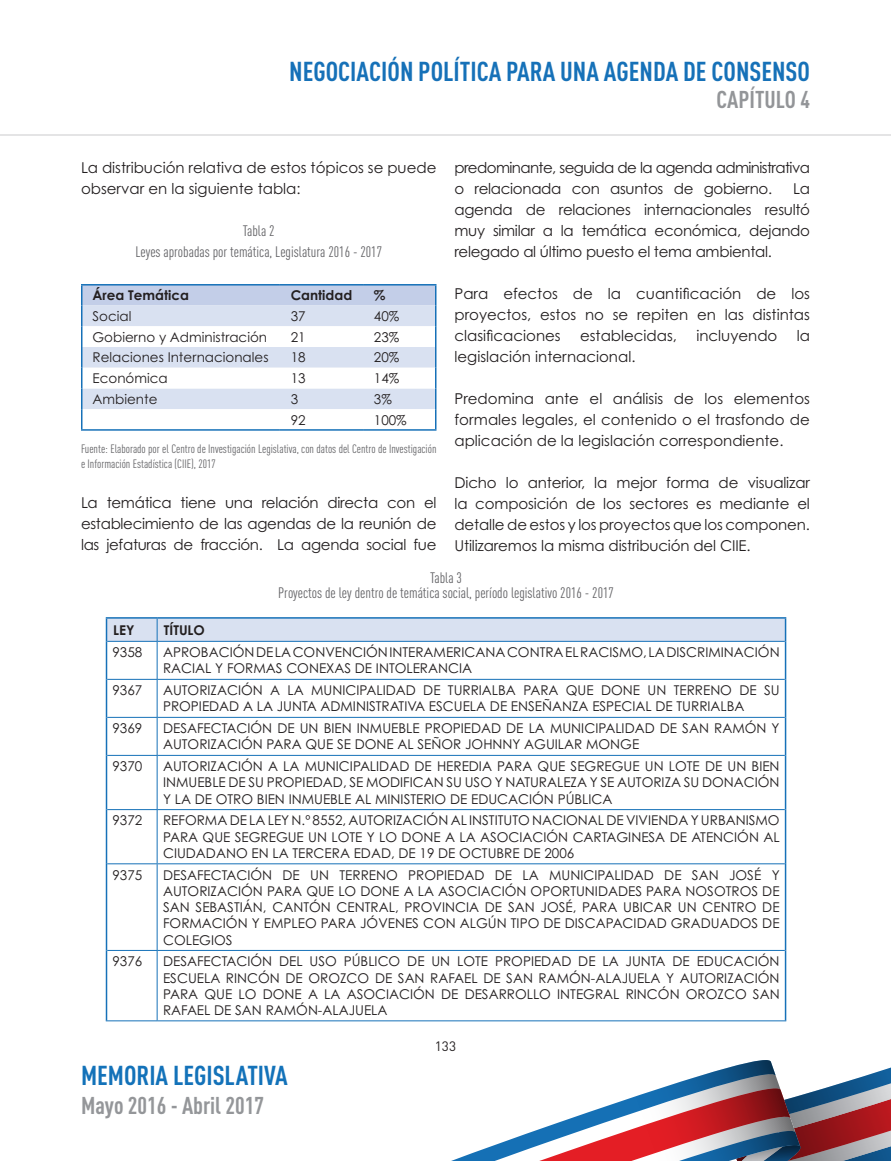
<style>
.page{position:relative;width:891px;height:1161px;background:#fff}
.page>*{position:absolute;margin:0;border:0;box-sizing:border-box;transform-origin:0 0}
.t1{font:700 27px "FFDIN Pro Cond";color:#1671b8}
.t2{font:700 27px "FFDIN Pro Cond";color:#1372b9}
.t3{font:700 24px "FFDIN Pro Cond";color:#949699}
.t4{font:700 24px "FFDIN Pro Cond";color:#939598}
.t5{font:15px/21px "Century Gothic Std";letter-spacing:-.01em;color:#231f20;text-align:justify}
.t6{font:15px/21px "FFDIN Pro Cond";color:#636366;text-align:center}
.t7{font:15px/21px "Century Gothic Std";letter-spacing:-.04em;color:#231f20}
.t8{font:13.5px/16.2px "Century Gothic Std";color:#231f20;text-align:justify}
.t9{font:700 13.5px "Century Gothic Std";color:#231f20}
.t10{font:13.5px "DIN Pro";color:#231f20}
.t11{font:12px/14.4px "FFDIN Pro Cond";color:#636366}
</style>
<div class="page">
<svg style="left:451px;top:1060px;width:440px;height:101px"></svg>
<hr style="left:0;top:135px;width:891px;height:1px;background:#939598">
<hr style="left:81px;top:284px;width:199px;height:2px;background:#1671b8">
<hr style="left:280px;top:284px;width:83px;height:2px;background:#1671b8">
<hr style="left:363px;top:284px;width:73px;height:2px;background:#1671b8">
<svg style="left:81px;top:285px;width:355px;height:144px"></svg>
<hr style="left:81px;top:429px;width:199px;height:2px;background:#1671b8">
<hr style="left:280px;top:429px;width:83px;height:2px;background:#1671b8">
<hr style="left:363px;top:429px;width:73px;height:2px;background:#1671b8">
<hr style="left:106px;top:617px;width:51px;height:2px;background:#1671b8">
<hr style="left:157px;top:617px;width:629px;height:2px;background:#1671b8">
<hr style="left:106px;top:641px;width:1px;height:38px;background:#1671b8">
<hr style="left:785px;top:641px;width:1px;height:38px;background:#1671b8">
<hr style="left:106px;top:679px;width:1px;height:38px;background:#1671b8">
<hr style="left:785px;top:679px;width:1px;height:38px;background:#1671b8">
<hr style="left:106px;top:717px;width:1px;height:38px;background:#1671b8">
<hr style="left:785px;top:717px;width:1px;height:38px;background:#1671b8">
<hr style="left:106px;top:755px;width:1px;height:55px;background:#1671b8">
<hr style="left:785px;top:755px;width:1px;height:55px;background:#1671b8">
<hr style="left:106px;top:810px;width:1px;height:54px;background:#1671b8">
<hr style="left:785px;top:810px;width:1px;height:54px;background:#1671b8">
<hr style="left:106px;top:864px;width:1px;height:86px;background:#1671b8">
<hr style="left:785px;top:864px;width:1px;height:86px;background:#1671b8">
<hr style="left:106px;top:950px;width:1px;height:70px;background:#1671b8">
<hr style="left:785px;top:950px;width:1px;height:70px;background:#1671b8">
<svg style="left:106px;top:618px;width:680px;height:23px"></svg>
<hr style="left:107px;top:641px;width:50px;height:1px;background:#1671b8">
<hr style="left:157px;top:641px;width:628px;height:1px;background:#1671b8">
<hr style="left:157px;top:642px;width:1px;height:37px;background:#1671b8">
<hr style="left:107px;top:679px;width:50px;height:1px;background:#1671b8">
<hr style="left:157px;top:679px;width:628px;height:1px;background:#1671b8">
<hr style="left:157px;top:680px;width:1px;height:37px;background:#1671b8">
<hr style="left:107px;top:717px;width:50px;height:1px;background:#1671b8">
<hr style="left:157px;top:717px;width:628px;height:1px;background:#1671b8">
<hr style="left:157px;top:718px;width:1px;height:37px;background:#1671b8">
<hr style="left:107px;top:755px;width:50px;height:1px;background:#1671b8">
<hr style="left:157px;top:755px;width:628px;height:1px;background:#1671b8">
<hr style="left:157px;top:756px;width:1px;height:53px;background:#1671b8">
<hr style="left:107px;top:809px;width:50px;height:1px;background:#1671b8">
<hr style="left:157px;top:809px;width:628px;height:1px;background:#1671b8">
<hr style="left:157px;top:810px;width:1px;height:53px;background:#1671b8">
<hr style="left:107px;top:863px;width:50px;height:1px;background:#1671b8">
<hr style="left:157px;top:863px;width:628px;height:1px;background:#1671b8">
<hr style="left:157px;top:864px;width:1px;height:86px;background:#1671b8">
<hr style="left:107px;top:950px;width:50px;height:1px;background:#1671b8">
<hr style="left:157px;top:950px;width:628px;height:1px;background:#1671b8">
<hr style="left:157px;top:951px;width:1px;height:69px;background:#1671b8">
<hr style="left:106px;top:1020px;width:51px;height:1px;background:#1671b8">
<hr style="left:157px;top:1020px;width:629px;height:1px;background:#1671b8">
<h1 class="t1" style="left:289px;top:51px;width:522px">NEGOCIACIÓN POLÍTICA PARA UNA AGENDA DE CONSENSO</h1>
<h2 class="t4" style="left:717px;top:81px;width:95px">CAPÍTULO 4</h2>
<p class="t5" style="left:81px;top:157px;width:357px">La distribución relativa de estos tópicos se puede observar en la siguiente tabla:</p>
<p class="t6" style="left:135px;top:219px;width:248px">Tabla 2<br>Leyes aprobadas por temática, Legislatura 2016 - 2017</p>
<p class="t9" style="left:93px;top:287px;width:98px">Área Temática</p>
<p class="t9" style="left:291px;top:287px;width:63px">Cantidad</p>
<p class="t9" style="left:374px;top:287px;width:13px">%</p>
<p class="t8" style="left:93px;top:308px;width:40px">Social</p>
<p class="t8" style="left:291px;top:308px;width:16px">37</p>
<p class="t8" style="left:374px;top:308px;width:27px">40%</p>
<p class="t8" style="left:93px;top:328px;width:176px">Gobierno y Administración</p>
<p class="t8" style="left:291px;top:328px;width:16px">21</p>
<p class="t8" style="left:374px;top:328px;width:27px">23%</p>
<p class="t8" style="left:93px;top:349px;width:178px">Relaciones Internacionales</p>
<p class="t8" style="left:291px;top:349px;width:16px">18</p>
<p class="t8" style="left:374px;top:349px;width:27px">20%</p>
<p class="t8" style="left:93px;top:370px;width:77px">Económica</p>
<p class="t8" style="left:291px;top:370px;width:16px">13</p>
<p class="t8" style="left:374px;top:370px;width:27px">14%</p>
<p class="t8" style="left:93px;top:391px;width:66px">Ambiente</p>
<p class="t8" style="left:291px;top:391px;width:9px">3</p>
<p class="t8" style="left:374px;top:391px;width:19px">3%</p>
<p class="t8" style="left:291px;top:411px;width:16px">92</p>
<p class="t8" style="left:374px;top:411px;width:34px">100%</p>
<p class="t11" style="left:81px;top:441px;width:357px">Fuente: Elaborado por el Centro de Investigación Legislativa, con datos del Centro de Investigación e Información Estadística (CIIE), 2017</p>
<p class="t5" style="left:81px;top:492px;width:357px">La temática tiene una relación directa con el establecimiento de las agendas de la reunión de las jefaturas de fracción. La agenda social fue</p>
<p class="t7" style="left:454px;top:157px;width:357px">predominante, seguida de la agenda administrativa o relacionada con asuntos de gobierno.</p>
<p class="t5" style="left:454px;top:178px;width:357px;text-indent:339px">La agenda de relaciones internacionales resultó muy similar a la temática económica, dejando relegado al último puesto el tema ambiental.</p>
<p class="t5" style="left:454px;top:283px;width:357px">Para efectos de la cuantificación de los proyectos, estos no se repiten en las distintas clasificaciones</p>
<p class="t5" style="left:580px;top:325px;width:99px">establecidas,</p>
<p class="t5" style="left:696px;top:325px;width:83px">incluyendo</p>
<p class="t5" style="left:797px;top:325px;width:15px">la</p>
<p class="t5" style="left:454px;top:346px;width:183px">legislación internacional.</p>
<p class="t5" style="left:454px;top:388px;width:357px">Predomina ante el análisis de los elementos formales legales, el contenido o el trasfondo de aplicación de la legislación correspondiente.</p>
<p class="t5" style="left:454px;top:472px;width:357px">Dicho lo anterior, la mejor forma de visualizar la composición de los sectores es mediante el detalle de estos y los proyectos que los componen.<br>Utilizaremos la misma distribución del CIIE.</p>
<p class="t6" style="left:278px;top:569px;width:337px;line-height:15px">Tabla 3<br>Proyectos de ley dentro de temática social, período legislativo 2016 - 2017</p>
<p class="t9" style="left:113px;top:621px;width:23px">LEY</p>
<p class="t9" style="left:164px;top:621px;width:43px">TÍTULO</p>
<p class="t8" style="left:112px;top:644px;width:31px">9358</p>
<p class="t8" style="left:163px;top:644px;width:618px">APROBACIÓN DE LA CONVENCIÓN INTERAMERICANA CONTRA EL RACISMO, LA DISCRIMINACIÓN<br>RACIAL Y FORMAS CONEXAS DE INTOLERANCIA</p>
<p class="t8" style="left:112px;top:682px;width:31px">9367</p>
<p class="t8" style="left:163px;top:682px;width:618px">AUTORIZACIÓN A LA MUNICIPALIDAD DE TURRIALBA PARA QUE DONE UN TERRENO DE SU<br>PROPIEDAD A LA JUNTA ADMINISTRATIVA ESCUELA DE ENSEÑANZA ESPECIAL DE TURRIALBA</p>
<p class="t8" style="left:112px;top:720px;width:31px">9369</p>
<p class="t8" style="left:163px;top:720px;width:618px">DESAFECTACIÓN DE UN BIEN INMUEBLE PROPIEDAD DE LA MUNICIPALIDAD DE SAN RAMÓN Y<br>AUTORIZACIÓN PARA QUE SE DONE AL SEÑOR JOHNNY AGUILAR MONGE</p>
<p class="t8" style="left:112px;top:758px;width:31px">9370</p>
<p class="t8" style="left:163px;top:758px;width:618px">AUTORIZACIÓN A LA MUNICIPALIDAD DE HEREDIA PARA QUE SEGREGUE UN LOTE DE UN BIEN INMUEBLE DE SU PROPIEDAD, SE MODIFICAN SU USO Y NATURALEZA Y SE AUTORIZA SU DONACIÓN Y LA DE OTRO BIEN INMUEBLE AL MINISTERIO DE EDUCACIÓN PÚBLICA</p>
<p class="t8" style="left:112px;top:812px;width:31px">9372</p>
<p class="t8" style="left:163px;top:812px;width:618px">REFORMA DE LA LEY N.º 8552, AUTORIZACIÓN AL INSTITUTO NACIONAL DE VIVIENDA Y URBANISMO PARA QUE SEGREGUE UN LOTE Y LO DONE A LA ASOCIACIÓN CARTAGINESA DE ATENCIÓN AL CIUDADANO EN LA TERCERA EDAD, DE 19 DE OCTUBRE DE 2006</p>
<p class="t8" style="left:112px;top:867px;width:31px">9375</p>
<p class="t8" style="left:163px;top:867px;width:618px">DESAFECTACIÓN DE UN TERRENO PROPIEDAD DE LA MUNICIPALIDAD DE SAN JOSÉ Y AUTORIZACIÓN PARA QUE LO DONE A LA ASOCIACIÓN OPORTUNIDADES PARA NOSOTROS DE SAN SEBASTIÁN, CANTÓN CENTRAL, PROVINCIA DE SAN JOSÉ, PARA UBICAR UN CENTRO DE FORMACIÓN Y EMPLEO PARA JÓVENES CON ALGÚN TIPO DE DISCAPACIDAD GRADUADOS DE COLEGIOS</p>
<p class="t8" style="left:112px;top:953px;width:31px">9376</p>
<p class="t8" style="left:163px;top:953px;width:618px">DESAFECTACIÓN DEL USO PÚBLICO DE UN LOTE PROPIEDAD DE LA JUNTA DE EDUCACIÓN ESCUELA RINCÓN DE OROZCO DE SAN RAFAEL DE SAN RAMÓN-ALAJUELA Y AUTORIZACIÓN PARA QUE LO DONE A LA ASOCIACIÓN DE DESARROLLO INTEGRAL RINCÓN OROZCO SAN RAFAEL DE SAN RAMÓN-ALAJUELA</p>
<h1 class="t2" style="left:81px;top:1055px;width:208px">MEMORIA LEGISLATIVA</h1>
<h2 class="t3" style="left:81px;top:1088px;width:184px">Mayo 2016 - Abril 2017</h2>
<p class="t10" style="left:435px;top:1037px;width:23px">133</p>
</div>
